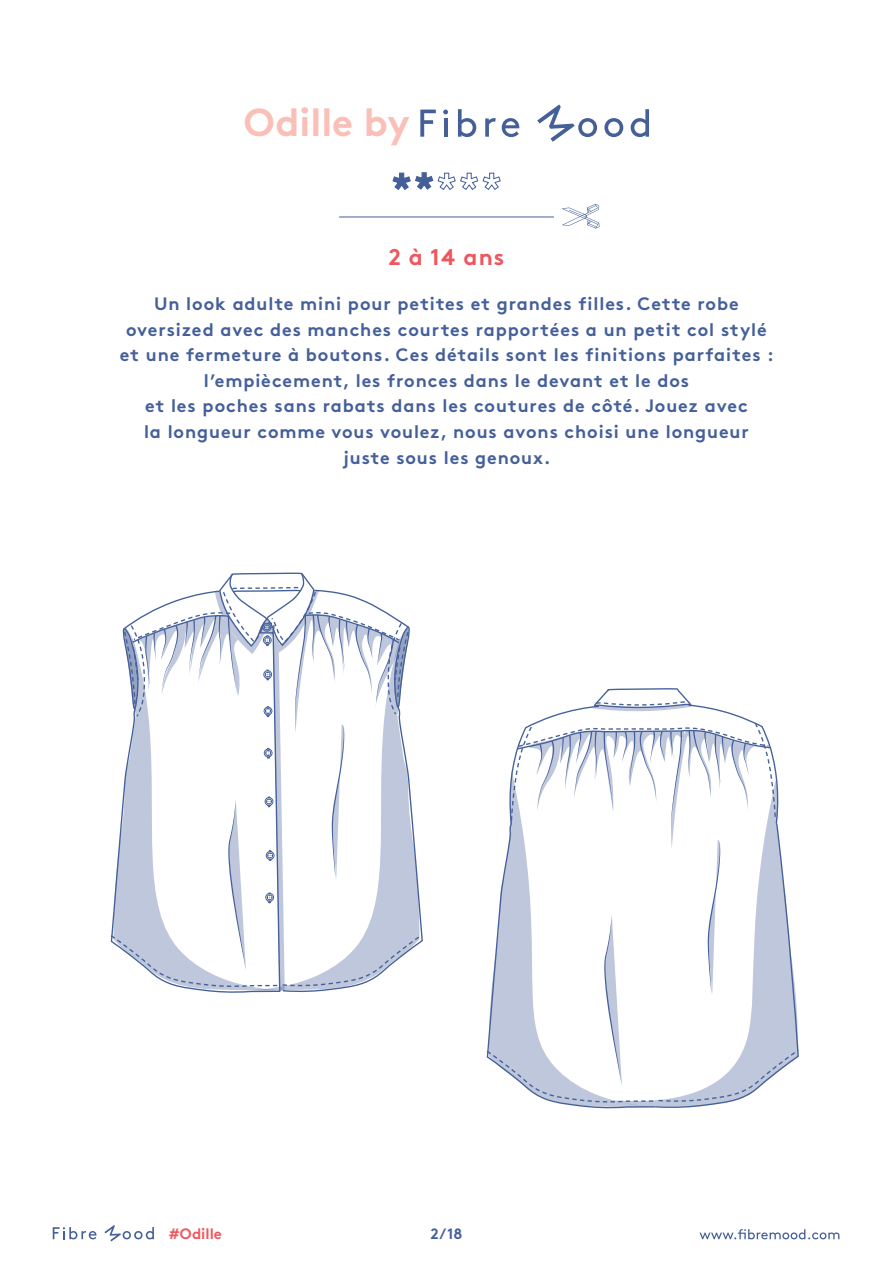
<style>
.page{position:relative;width:893px;height:1263px;background:#fff}
.page>*{position:absolute;margin:0;border:0;box-sizing:border-box;transform-origin:0 0}
.t1{font:700 39px "Brown";color:#fabfb7}
.t2{font:700 22.8px "Brown";color:#f0565d}
.t3{font:700 18px/25.5px "Brown";letter-spacing:.05em;color:#456099;text-align:center}
.t4{font:700 15px "Brown";color:#f0565d}
.t5{font:700 15px "Brown";color:#456099}
</style>
<div class="page">
<svg style="left:699px;top:1229px;width:140px;height:10px"></svg>
<svg style="left:53px;top:1227px;width:44px;height:12px"></svg>
<svg style="left:104px;top:1225px;width:50px;height:16px"></svg>
<hr style="left:339px;top:217px;width:215px;height:1px;background:#456099">
<svg style="left:562px;top:204px;width:38px;height:24px"></svg>
<svg style="left:392px;top:172px;width:109px;height:18px"></svg>
<svg style="left:110px;top:572px;width:313px;height:420px"></svg>
<svg style="left:486px;top:688px;width:313px;height:420px"></svg>
<svg style="left:420px;top:110px;width:16px;height:27px"></svg>
<svg style="left:443px;top:110px;width:5px;height:4px"></svg>
<hr style="left:444px;top:118px;width:3px;height:19px;background:#456099">
<svg style="left:458px;top:109px;width:18px;height:28px"></svg>
<svg style="left:485px;top:118px;width:11px;height:19px"></svg>
<svg style="left:502px;top:118px;width:17px;height:19px"></svg>
<svg style="left:537px;top:104px;width:60px;height:38px"></svg>
<svg style="left:604px;top:118px;width:19px;height:19px"></svg>
<svg style="left:631px;top:109px;width:18px;height:28px"></svg>
<h1 class="t1" style="left:244px;top:90px;width:167px">Odille by</h1>
<p class="t2" style="left:388px;top:239px;width:117px">2 à 14 ans</p>
<p class="t3" style="left:120px;top:289px;width:656px">Un look adulte mini pour petites et grandes filles. Cette robe oversized avec des manches courtes rapportées a un petit col stylé et une fermeture à boutons. Ces détails sont les finitions parfaites : l’empiècement, les fronces dans le devant et le dos<br>et les poches sans rabats dans les coutures de côté. Jouez avec<br>la longueur comme vous voulez, nous avons choisi une longueur juste sous les genoux.</p>
<p class="t4" style="left:169px;top:1222px;width:54px">#Odille</p>
<p class="t5" style="left:430px;top:1221px;width:34px">2/18</p>
</div>
